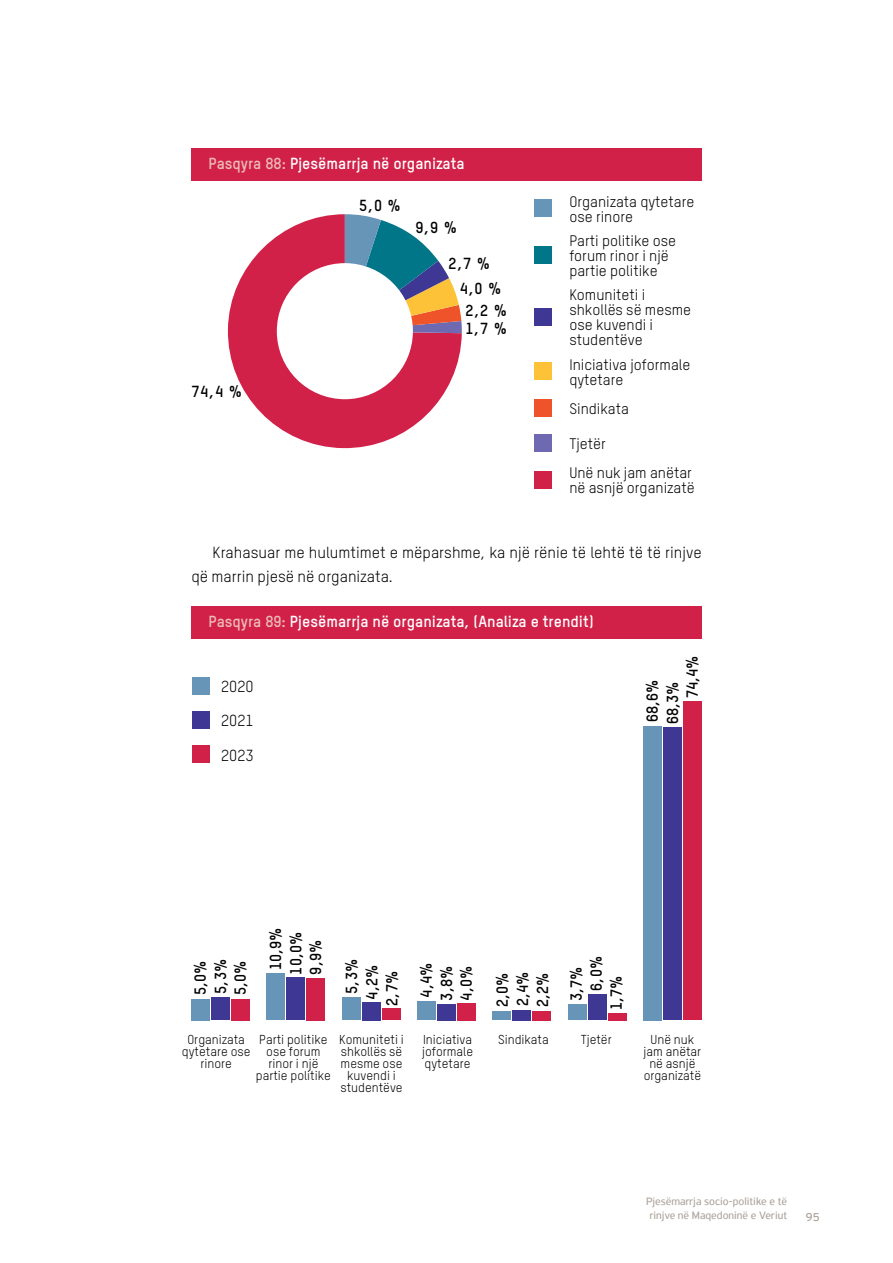
<style>
.page{position:relative;width:893px;height:1263px;background:#fff}
.page>*{position:absolute;margin:0;border:0;box-sizing:border-box;transform-origin:0 0}
.t1{font:700 15.75px/18.3px "Oxfam TSTARPRO";color:#000}
.t2{font:15.75px/34.5px "Oxfam TSTARPRO";color:#000}
.t3{font:700 15.75px "Oxfam TSTARPRO";color:#fff}
.t4{font:15px/15px "Oxfam TSTARPRO";color:#000}
.t5{font:12.75px/12px "Oxfam TSTARPRO";color:#000;text-align:center}
.t6{font:11.25px/13.5px "PF Highway Sans Pro";color:#aca299;text-align:center}
.t7{font:11.25px "Interstate Mono";color:#aca299}
.s1{color:#edbbb5}
</style>
<div class="page">
<div style="left:191px;top:148px;width:511px;height:33px;background:#d12149"></div>
<div style="left:191px;top:606px;width:511px;height:33px;background:#d12149"></div>
<svg style="left:227px;top:214px;width:235px;height:235px;fill:#d12149"></svg>
<svg style="left:345px;top:214px;width:117px;height:119px"></svg>
<div style="left:277px;top:263px;width:136px;height:136px;background:#fff;border-radius:50%"></div>
<div style="left:535px;top:200px;width:17px;height:17px;background:#6795b7"></div>
<div style="left:535px;top:247px;width:17px;height:17px;background:#007688"></div>
<div style="left:535px;top:309px;width:17px;height:17px;background:#3e3794"></div>
<div style="left:535px;top:363px;width:17px;height:17px;background:#fec239"></div>
<div style="left:535px;top:400px;width:17px;height:17px;background:#ef532a"></div>
<div style="left:535px;top:434px;width:17px;height:17px;background:#6e69b0"></div>
<div style="left:535px;top:471px;width:17px;height:17px;background:#d12149"></div>
<div style="left:232px;top:999px;width:18px;height:21px;background:#d12149"></div>
<div style="left:307px;top:978px;width:18px;height:42px;background:#d12149"></div>
<div style="left:382px;top:1009px;width:18px;height:11px;background:#d12149"></div>
<div style="left:458px;top:1003px;width:18px;height:17px;background:#d12149"></div>
<div style="left:533px;top:1011px;width:18px;height:9px;background:#d12149"></div>
<div style="left:608px;top:1013px;width:18px;height:7px;background:#d12149"></div>
<div style="left:683px;top:701px;width:19px;height:319px;background:#d12149"></div>
<div style="left:211px;top:997px;width:19px;height:23px;background:#3e3794"></div>
<div style="left:287px;top:977px;width:18px;height:43px;background:#3e3794"></div>
<div style="left:362px;top:1002px;width:18px;height:18px;background:#3e3794"></div>
<div style="left:437px;top:1004px;width:18px;height:16px;background:#3e3794"></div>
<div style="left:513px;top:1010px;width:18px;height:10px;background:#3e3794"></div>
<div style="left:588px;top:994px;width:18px;height:26px;background:#3e3794"></div>
<div style="left:663px;top:727px;width:18px;height:293px;background:#3e3794"></div>
<div style="left:191px;top:999px;width:18px;height:21px;background:#6795b7"></div>
<div style="left:267px;top:973px;width:18px;height:47px;background:#6795b7"></div>
<div style="left:342px;top:997px;width:18px;height:23px;background:#6795b7"></div>
<div style="left:417px;top:1001px;width:18px;height:19px;background:#6795b7"></div>
<div style="left:493px;top:1012px;width:18px;height:8px;background:#6795b7"></div>
<div style="left:568px;top:1004px;width:18px;height:16px;background:#6795b7"></div>
<div style="left:643px;top:726px;width:18px;height:294px;background:#6795b7"></div>
<div style="left:192px;top:677px;width:17px;height:17px;background:#6795b7"></div>
<div style="left:192px;top:711px;width:17px;height:17px;background:#3e3794"></div>
<div style="left:192px;top:746px;width:17px;height:17px;background:#d12149"></div>
<p class="t3" style="left:208px;top:153px;width:258px"><span class="s1">Pasqyra 88:</span> Pjesëmarrja në organizata</p>
<p class="t1" style="left:359px;top:196px;width:43px">5,0 %</p>
<p class="t1" style="left:415px;top:218px;width:43px">9,9 %</p>
<p class="t1" style="left:449px;top:254px;width:43px">2,7 %</p>
<p class="t1" style="left:465px;top:301px;width:43px">2,2 %<br>1,7 %</p>
<p class="t1" style="left:460px;top:279px;width:43px">4,0 %</p>
<p class="t1" style="left:191px;top:382px;width:52px">74,4 %</p>
<p class="t4" style="left:569px;top:194px;width:127px">Organizata qytetare ose rinore</p>
<p class="t4" style="left:569px;top:233px;width:108px">Parti politike ose forum rinor i një partie politike</p>
<p class="t4" style="left:569px;top:287px;width:123px">Komuniteti i shkollës së mesme ose kuvendi i studentëve</p>
<p class="t4" style="left:569px;top:357px;width:123px">Iniciativa joformale qytetare</p>
<p class="t4" style="left:569px;top:401px;width:61px">Sindikata</p>
<p class="t4" style="left:569px;top:428px;width:124px;line-height:29.4px">Tjetër<br>Unë nuk jam anëtar</p>
<p class="t4" style="left:569px;top:480px;width:127px">në asnjë organizatë</p>
<p class="t2" style="left:191px;top:540px;width:512px;line-height:24px;text-indent:21px">Krahasuar me hulumtimet e mëparshme, ka një rënie të lehtë të të rinjve që marrin pjesë në organizata.</p>
<p class="t3" style="left:208px;top:612px;width:387px"><span class="s1">Pasqyra 89:</span> Pjesëmarrja në organizata, (Analiza e trendit)</p>
<p class="t2" style="left:221px;top:669px;width:34px;text-align:justify">2020<br>2021<br>2023</p>
<p class="t1" style="left:683px;top:698px;width:44px;rotate:-90deg">74,4%</p>
<p class="t1" style="left:643px;top:722px;width:44px;rotate:-90deg">68,6%</p>
<p class="t1" style="left:663px;top:724px;width:44px;rotate:-90deg">68,3%</p>
<p class="t1" style="left:266px;top:970px;width:44px;rotate:-90deg">10,9%</p>
<p class="t1" style="left:286px;top:974px;width:44px;rotate:-90deg">10,0%</p>
<p class="t1" style="left:306px;top:974px;width:36px;rotate:-90deg">9,9%</p>
<p class="t1" style="left:231px;top:995px;width:36px;rotate:-90deg">5,0%</p>
<p class="t1" style="left:587px;top:990px;width:36px;rotate:-90deg">6,0%</p>
<p class="t1" style="left:342px;top:993px;width:36px;rotate:-90deg">5,3%</p>
<p class="t1" style="left:417px;top:997px;width:36px;rotate:-90deg">4,4%</p>
<p class="t1" style="left:493px;top:1007px;width:36px;rotate:-90deg">2,0%</p>
<p class="t1" style="left:211px;top:993px;width:36px;rotate:-90deg">5,3%</p>
<p class="t1" style="left:191px;top:995px;width:36px;rotate:-90deg">5,0%</p>
<p class="t1" style="left:362px;top:999px;width:36px;rotate:-90deg">4,2%</p>
<p class="t1" style="left:437px;top:1000px;width:36px;rotate:-90deg">3,8%</p>
<p class="t1" style="left:513px;top:1006px;width:36px;rotate:-90deg">2,4%</p>
<p class="t1" style="left:382px;top:1005px;width:36px;rotate:-90deg">2,7%</p>
<p class="t1" style="left:457px;top:1000px;width:36px;rotate:-90deg">4,0%</p>
<p class="t1" style="left:533px;top:1007px;width:36px;rotate:-90deg">2,2%</p>
<p class="t1" style="left:567px;top:1001px;width:36px;rotate:-90deg">3,7%</p>
<p class="t1" style="left:607px;top:1010px;width:36px;rotate:-90deg">1,7%</p>
<p class="t5" style="left:182px;top:1033px;width:70px">Organizata qytetare ose rinore</p>
<p class="t5" style="left:256px;top:1033px;width:77px">Parti politike ose forum rinor i një partie politike</p>
<p class="t5" style="left:339px;top:1033px;width:66px">Komuniteti i shkollës së mesme ose kuvendi i studentëve</p>
<p class="t5" style="left:422px;top:1033px;width:52px;text-align:justify">Iniciativa joformale qytetare</p>
<p class="t5" style="left:498px;top:1033px;width:52px">Sindikata</p>
<p class="t5" style="left:581px;top:1033px;width:33px">Tjetër</p>
<p class="t5" style="left:644px;top:1033px;width:59px">Unë nuk jam anëtar në asnjë organizatë</p>
<p class="t6" style="left:646px;top:1195px;width:143px">Pjesëmarrja socio-politike e të rinjve në Maqedoninë e Veriut</p>
<p class="t7" style="left:806px;top:1211px;width:15px">95</p>
</div>
